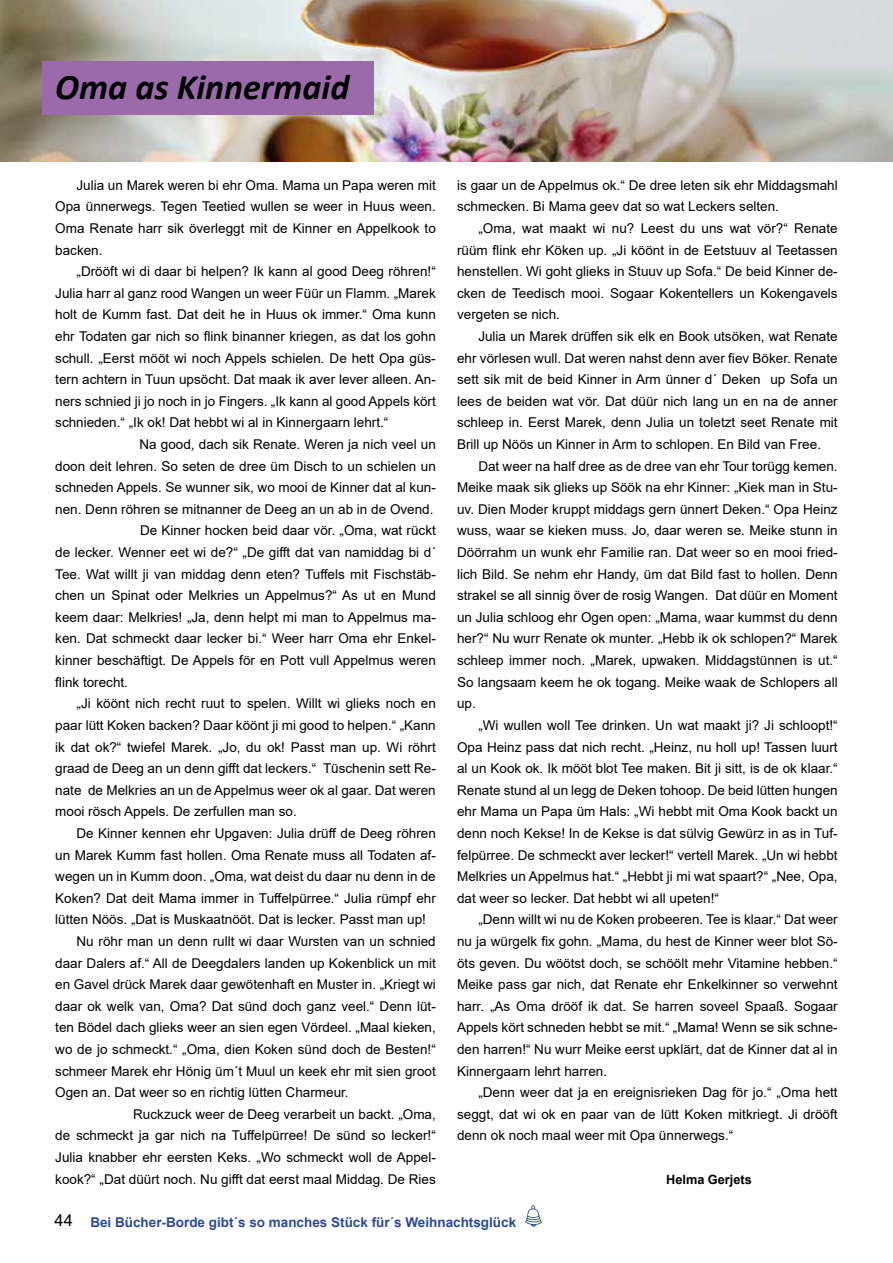
<style>
.page{position:relative;width:893px;height:1263px;background:#fff}
.page>*{position:absolute;margin:0;border:0;box-sizing:border-box;transform-origin:0 0}
.t1{font:italic 700 36px "Calibri";color:#000}
.t2{font:16.5px "Arial";color:#000}
.t3{font:13.5px/21.6px "Arial";color:#000;text-align:justify}
.t4{font:700 13.5px "Arial";color:#2c4a9a}
.t5{font:700 12.75px "Arial";color:#000}
</style>
<div class="page">
<img style="left:0;top:0;width:893px;height:162px">
<div style="left:43px;top:61px;width:331px;height:54px;background:#9a6aaa"></div>
<svg style="left:525px;top:1205px;width:17px;height:22px"></svg>
<h1 class="t1" style="left:55px;top:61px;width:296px">Oma as Kinnermaid</h1>
<p class="t3" style="left:55px;top:174px;width:382px;text-indent:21px">Julia un Marek weren bi ehr Oma. Mama un Papa weren mit Opa ünnerwegs. Tegen Teetied wullen se weer in Huus ween.<br>Oma Renate harr sik överleggt mit de Kinner en Appelkook to backen.</p>
<p class="t3" style="left:77px;top:261px;width:361px">„Drööft wi di daar bi helpen? Ik kann al good Deeg röhren!“</p>
<p class="t3" style="left:55px;top:282px;width:382px">Julia harr al ganz rood Wangen un weer Füür un Flamm. „Marek</p>
<p class="t3" style="left:55px;top:304px;width:382px">holt de Kumm fast. Dat deit he in Huus ok immer.“ Oma kunn</p>
<p class="t3" style="left:55px;top:325px;width:382px">ehr Todaten gar nich so flink binanner kriegen, as dat los gohn</p>
<p class="t3" style="left:55px;top:347px;width:382px">schull. „Eerst mööt wi noch Appels schielen. De hett Opa güs-</p>
<p class="t3" style="left:55px;top:369px;width:382px">tern achtern in Tuun upsöcht. Dat maak ik aver lever alleen. An-</p>
<p class="t3" style="left:55px;top:390px;width:382px">ners schnied ji jo noch in jo Fingers. „Ik kann al good Appels kört</p>
<p class="t3" style="left:55px;top:412px;width:335px">schnieden.“ „Ik ok! Dat hebbt wi al in Kinnergaarn lehrt.“</p>
<p class="t3" style="left:139px;top:433px;width:298px">Na good, dach sik Renate. Weren ja nich veel un</p>
<p class="t3" style="left:55px;top:455px;width:382px">doon deit lehren. So seten de dree üm Disch to un schielen un</p>
<p class="t3" style="left:55px;top:477px;width:382px">schneden Appels. Se wunner sik, wo mooi de Kinner dat al kun-</p>
<p class="t3" style="left:55px;top:498px;width:380px">nen. Denn röhren se mitnanner de Deeg an un ab in de Ovend.</p>
<p class="t3" style="left:140px;top:520px;width:297px">De Kinner hocken beid daar vör. „Oma, wat rückt</p>
<p class="t3" style="left:55px;top:541px;width:382px">de lecker. Wenner eet wi de?“ „De gifft dat van namiddag bi d´</p>
<p class="t3" style="left:55px;top:563px;width:382px">Tee. Wat willt ji van middag denn eten? Tuffels mit Fischstäb-</p>
<p class="t3" style="left:55px;top:585px;width:382px">chen un Spinat oder Melkries un Appelmus?“ As ut en Mund</p>
<p class="t3" style="left:55px;top:606px;width:382px">keem daar: Melkries! „Ja, denn helpt mi man to Appelmus ma-</p>
<p class="t3" style="left:55px;top:628px;width:382px">ken. Dat schmeckt daar lecker bi.“ Weer harr Oma ehr Enkel-</p>
<p class="t3" style="left:55px;top:649px;width:382px">kinner beschäftigt. De Appels för en Pott vull Appelmus weren</p>
<p class="t3" style="left:55px;top:671px;width:74px">flink torecht.</p>
<p class="t3" style="left:77px;top:693px;width:361px">„Ji köönt nich recht ruut to spelen. Willt wi glieks noch en</p>
<p class="t3" style="left:55px;top:714px;width:382px">paar lütt Koken backen? Daar köönt ji mi good to helpen.“ „Kann</p>
<p class="t3" style="left:55px;top:736px;width:382px">ik dat ok?“ twiefel Marek. „Jo, du ok! Passt man up. Wi röhrt</p>
<p class="t3" style="left:55px;top:757px;width:382px">graad de Deeg an un denn gifft dat leckers.“ Tüschenin sett Re-</p>
<p class="t3" style="left:55px;top:779px;width:382px">nate de Melkries an un de Appelmus weer ok al gaar. Dat weren</p>
<p class="t3" style="left:55px;top:801px;width:243px">mooi rösch Appels. De zerfullen man so.</p>
<p class="t3" style="left:77px;top:822px;width:361px">De Kinner kennen ehr Upgaven: Julia drüff de Deeg röhren</p>
<p class="t3" style="left:55px;top:844px;width:382px">un Marek Kumm fast hollen. Oma Renate muss all Todaten af-</p>
<p class="t3" style="left:55px;top:865px;width:382px">wegen un in Kumm doon. „Oma, wat deist du daar nu denn in de</p>
<p class="t3" style="left:55px;top:887px;width:382px">Koken? Dat deit Mama immer in Tuffelpürree.“ Julia rümpf ehr</p>
<p class="t3" style="left:55px;top:909px;width:372px">lütten Nöös. „Dat is Muskaatnööt. Dat is lecker. Passt man up!</p>
<p class="t3" style="left:77px;top:930px;width:361px">Nu röhr man un denn rullt wi daar Wursten van un schnied</p>
<p class="t3" style="left:55px;top:952px;width:382px">daar Dalers af.“ All de Deegdalers landen up Kokenblick un mit</p>
<p class="t3" style="left:55px;top:973px;width:382px">en Gavel drück Marek daar gewötenhaft en Muster in. „Kriegt wi</p>
<p class="t3" style="left:55px;top:995px;width:382px">daar ok welk van, Oma? Dat sünd doch ganz veel.“ Denn lüt-</p>
<p class="t3" style="left:55px;top:1017px;width:382px">ten Bödel dach glieks weer an sien egen Vördeel. „Maal kieken,</p>
<p class="t3" style="left:55px;top:1038px;width:382px">wo de jo schmeckt.“ „Oma, dien Koken sünd doch de Besten!“</p>
<p class="t3" style="left:55px;top:1060px;width:382px">schmeer Marek ehr Hönig üm´t Muul un keek ehr mit sien groot</p>
<p class="t3" style="left:55px;top:1081px;width:295px">Ogen an. Dat weer so en richtig lütten Charmeur.</p>
<p class="t3" style="left:133px;top:1103px;width:304px">Ruckzuck weer de Deeg verarbeit un backt. „Oma,</p>
<p class="t3" style="left:55px;top:1125px;width:382px">de schmeckt ja gar nich na Tuffelpürree! De sünd so lecker!“</p>
<p class="t3" style="left:55px;top:1146px;width:382px">Julia knabber ehr eersten Keks. „Wo schmeckt woll de Appel-</p>
<p class="t3" style="left:55px;top:1168px;width:382px">kook?“ „Dat düürt noch. Nu gifft dat eerst maal Middag. De Ries</p>
<p class="t3" style="left:457px;top:174px;width:382px">is gaar un de Appelmus ok.“ De dree leten sik ehr Middagsmahl schmecken. Bi Mama geev dat so wat Leckers selten.</p>
<p class="t3" style="left:457px;top:217px;width:382px;text-indent:21px">„Oma, wat maakt wi nu? Leest du uns wat vör?“ Renate rüüm flink ehr Köken up. „Ji köönt in de Eetstuuv al Teetassen henstellen. Wi goht glieks in Stuuv up Sofa.“ De beid Kinner de&shy;cken de Teedisch mooi. Sogaar Kokentellers un Kokengavels vergeten se nich.</p>
<p class="t3" style="left:457px;top:325px;width:382px;text-indent:21px">Julia un Marek drüffen sik elk en Book utsöken, wat Renate ehr vörlesen wull. Dat weren nahst denn aver fiev Böker. Renate sett sik mit de beid Kinner in Arm ünner d´ Deken up Sofa un lees de beiden wat vör. Dat düür nich lang un en na de anner schleep in. Eerst Marek, denn Julia un toletzt seet Renate mit Brill up Nöös un Kinner in Arm to schlopen. En Bild van Free.</p>
<p class="t3" style="left:457px;top:455px;width:382px;text-indent:21px">Dat weer na half dree as de dree van ehr Tour torügg kemen.<br>Meike maak sik glieks up Söök na ehr Kinner: „Kiek man in Stu&shy;uv. Dien Moder kruppt middags gern ünnert Deken.“ Opa Heinz wuss, waar se kieken muss. Jo, daar weren se. Meike stunn in Döörrahm un wunk ehr Familie ran. Dat weer so en mooi fried&shy;lich Bild. Se nehm ehr Handy, üm dat Bild fast to hollen. Denn strakel se all sinnig över de rosig Wangen. Dat düür en Moment un Julia schloog ehr Ogen open: „Mama, waar kummst du denn her?“ Nu wurr Renate ok munter. „Hebb ik ok schlopen?“ Marek schleep immer noch. „Marek, upwaken. Middagstünnen is ut.“ So langsaam keem he ok togang. Meike waak de Schlopers all up.</p>
<p class="t3" style="left:457px;top:714px;width:382px;text-indent:21px">„Wi wullen woll Tee drinken. Un wat maakt ji? Ji schloopt!“ Opa Heinz pass dat nich recht. „Heinz, nu holl up! Tassen luurt al un Kook ok. Ik mööt blot Tee maken. Bit ji sitt, is de ok klaar.“ Renate stund al un legg de Deken tohoop. De beid lütten hungen ehr Mama un Papa üm Hals: „Wi hebbt mit Oma Kook backt un denn noch Kekse! In de Kekse is dat sülvig Gewürz in as in Tuf&shy;felpürree. De schmeckt aver lecker!“ vertell Marek. „Un wi hebbt Melkries un Appelmus hat.“ „Hebbt ji mi wat spaart?“ „Nee, Opa, dat weer so lecker. Dat hebbt wi all upeten!“</p>
<p class="t3" style="left:457px;top:909px;width:382px;text-indent:21px">„Denn willt wi nu de Koken probeeren. Tee is klaar.“ Dat weer nu ja würgelk fix gohn. „Mama, du hest de Kinner weer blot Sö&shy;öts geven. Du wöötst doch, se schöölt mehr Vitamine hebben.“ Meike pass gar nich, dat Renate ehr Enkelkinner so verwehnt harr. „As Oma drööf ik dat. Se harren soveel Spaaß. Sogaar Appels kört schneden hebbt se mit.“ „Mama! Wenn se sik schne&shy;den harren!“ Nu wurr Meike eerst upklärt, dat de Kinner dat al in Kinnergaarn lehrt harren.</p>
<p class="t3" style="left:457px;top:1081px;width:382px;text-indent:21px">„Denn weer dat ja en ereignisrieken Dag för jo.“ „Oma hett seggt, dat wi ok en paar van de lütt Koken mitkriegt. Ji drööft denn ok noch maal weer mit Opa ünnerwegs.“</p>
<p class="t5" style="left:666px;top:1170px;width:87px">Helma Gerjets</p>
<p class="t2" style="left:55px;top:1209px;width:20px">44</p>
<p class="t4" style="left:90px;top:1212px;width:427px">Bei Bücher-Borde gibt´s so manches Stück für´s Weihnachtsglück</p>
</div>
